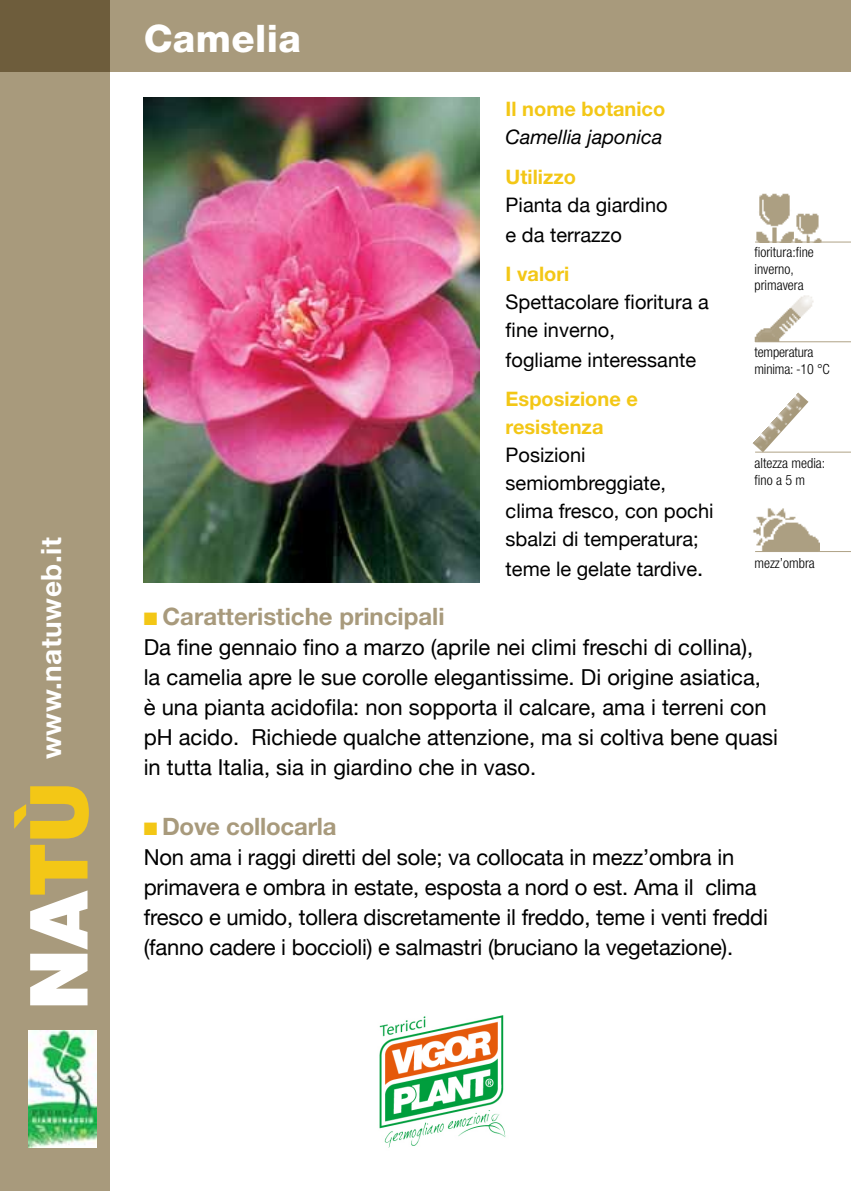
<style>
.page{position:relative;width:851px;height:1191px;background:#fff}
.page>*{position:absolute;margin:0;border:0;box-sizing:border-box;transform-origin:0 0}
.t1{font:800 38px "Helvetica Neue";letter-spacing:.01em;color:#fff}
.t2{font:700 28px "Helvetica Neue";letter-spacing:.02em;color:#fff}
.t3{font:700 24px "Helvetica Neue LT Std";color:#a89a7c}
.t4{font:22px/30px "Helvetica Neue";color:#000}
.t5{font:20px/28px "Helvetica Neue";color:#000}
.t6{font:700 20px/28px "Helvetica Neue LT Std";color:#f3c716}
.t7{font:italic 20px "Helvetica Neue";color:#000}
.t8{font:300 condensed 14px/16.8px "Helvetica Neue LT Std";color:#000}
.s1{font-size:22px}
.s2{color:#f3c716}
</style>
<div class="page">
<div style="left:0;top:0;width:110px;height:1191px;background:#a89a7c"></div>
<svg style="left:14px;top:786px;width:75px;height:219px"></svg>
<img style="left:28px;top:1030px;width:69px;height:117px">
<div style="left:0;top:0;width:850px;height:72px;background:#a89a7c"></div>
<img style="left:754px;top:295px;width:60px;height:47px">
<hr style="left:755px;top:341px;width:95px;height:1px;background:#afa286">
<img style="left:755px;top:193px;width:39px;height:49px">
<img style="left:794px;top:213px;width:28px;height:29px">
<hr style="left:755px;top:242px;width:95px;height:1px;background:#afa286">
<img style="left:752px;top:392px;width:56px;height:60px">
<hr style="left:755px;top:452px;width:95px;height:1px;background:#afa286">
<img style="left:753px;top:508px;width:66px;height:43px">
<hr style="left:755px;top:551px;width:95px;height:1px;background:#afa286">
<img style="left:144px;top:97px;width:335px;height:485px">
<img style="left:379px;top:1015px;width:127px;height:133px">
<p class="t2" style="left:34px;top:759px;width:223px;rotate:-90deg">www.natuweb.it</p>
<h1 class="t1" style="left:144px;top:16px;width:159px">Camelia</h1>
<p class="t6" style="left:505px;top:95px;width:161px">Il nome botanico</p>
<p class="t7" style="left:505px;top:125px;width:158px">Camellia japonica</p>
<p class="t6" style="left:505px;top:162px;width:72px">Utilizzo</p>
<p class="t5" style="left:505px;top:189px;width:163px;line-height:30px">Pianta da giardino e da terrazzo</p>
<p class="t6" style="left:505px;top:259px;width:65px">I valori</p>
<p class="t5" style="left:505px;top:287px;width:204px">Spettacolare fioritura a fine inverno,</p>
<p class="t5" style="left:505px;top:345px;width:192px">fogliame interessante</p>
<p class="t6" style="left:505px;top:385px;width:134px">Esposizione e resistenza</p>
<p class="t5" style="left:505px;top:441px;width:209px">Posizioni semiombreggiate, clima fresco, con pochi sbalzi di temperatura;</p>
<p class="t5" style="left:505px;top:555px;width:199px">teme le gelate tardive<span class="s1">.</span></p>
<p class="t8" style="left:754px;top:243px;width:61px">fioritura:fine inverno, primavera</p>
<p class="t8" style="left:754px;top:344px;width:77px">temperatura minima: -10 °C</p>
<p class="t8" style="left:754px;top:455px;width:72px">altezza media: fino a 5 m</p>
<p class="t8" style="left:754px;top:554px;width:62px">mezz’ombra</p>
<p class="t3" style="left:144px;top:601px;width:302px"><span class="s2">■</span> Caratteristiche principali</p>
<p class="t4" style="left:144px;top:631px;width:636px">Da fine gennaio fino a marzo (aprile nei climi freschi di collina),<br>la camelia apre le sue corolle elegantissime. Di origine asiatica, è una pianta acidofila: non sopporta il calcare, ama i terreni con pH acido. Richiede qualche attenzione, ma si coltiva bene quasi in tutta Italia, sia in giardino che in vaso.</p>
<p class="t3" style="left:144px;top:811px;width:194px"><span class="s2">■</span> Dove collocarla</p>
<p class="t4" style="left:144px;top:841px;width:625px">Non ama i raggi diretti del sole; va collocata in mezz’ombra in primavera e ombra in estate, esposta a nord o est. Ama il clima fresco e umido, tollera discretamente il freddo, teme i venti freddi (fanno cadere i boccioli) e salmastri (bruciano la vegetazione).</p>
</div>
